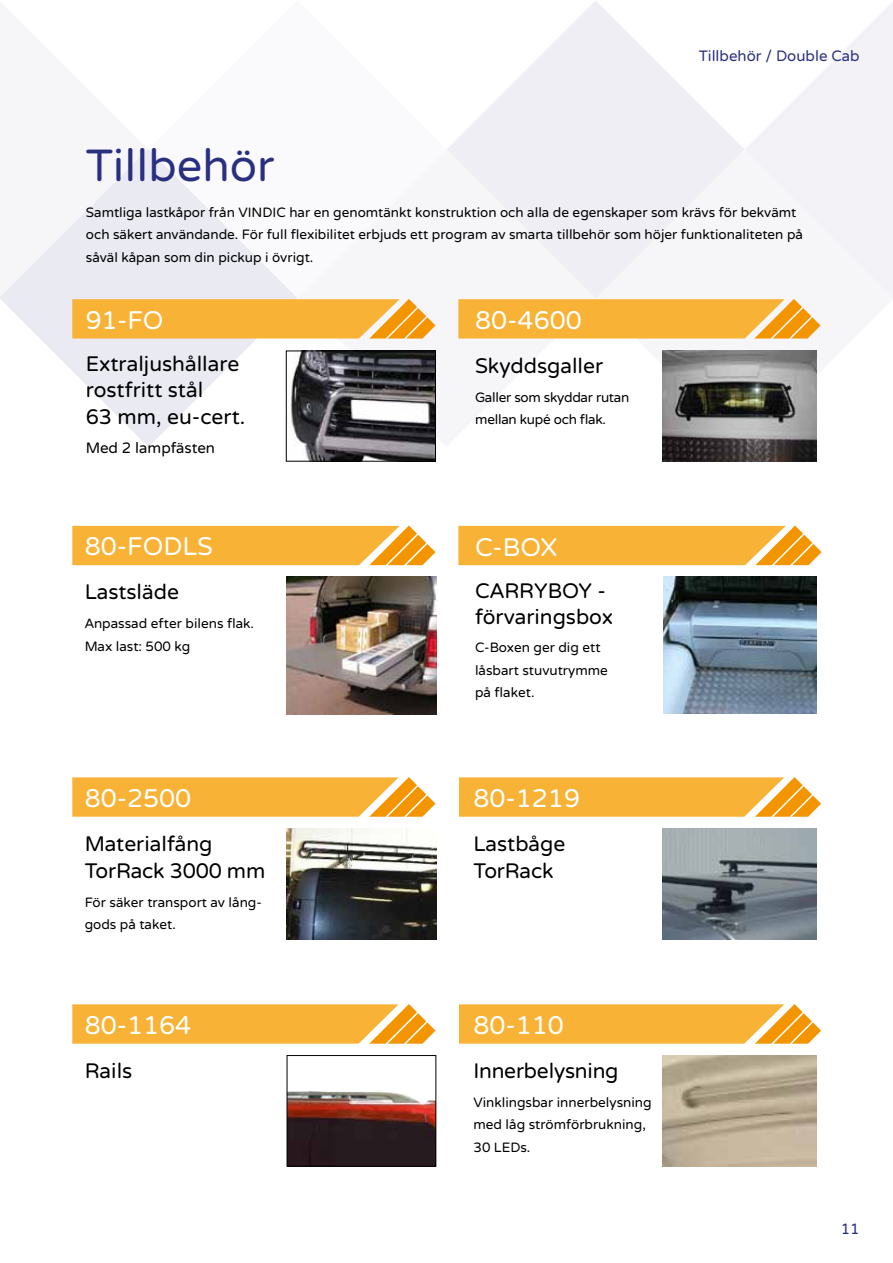
<style>
.page{position:relative;width:893px;height:1263px;background:#fff}
.page>*{position:absolute;margin:0;border:0;box-sizing:border-box;transform-origin:0 0}
.t1{font:45px "Varela Round";color:#2a307f}
.t2{font:25.5px "Varela Round";color:#fff}
.t3{font:21px/26.2px "Varela Round";color:#000}
.t4{font:15px "Varela Round";color:#2a307f}
.t5{font:15px "Varela Round";color:#000}
.t6{font:13.5px/22.5px "Varela Round";color:#000}
.t7{font:13.5px/22.5px "Varela Round";letter-spacing:-.02em;color:#000}
</style>
<div class="page">
<img style="left:290px;top:353px;width:144px;height:106px">
<div style="left:286px;top:351px;width:150px;height:110px;border:1px solid #000"></div>
<img style="left:663px;top:350px;width:154px;height:111px">
<img style="left:287px;top:828px;width:149px;height:112px">
<img style="left:663px;top:828px;width:153px;height:112px">
<img style="left:663px;top:1055px;width:153px;height:111px">
<svg style="left:0;top:149px;width:435px;height:190px"></svg>
<svg style="left:72px;top:525px;width:363px;height:40px;background:#f8b642"></svg>
<svg style="left:72px;top:777px;width:363px;height:40px;background:#f8b642"></svg>
<svg style="left:72px;top:1004px;width:363px;height:40px;background:#f8b642"></svg>
<svg style="left:459px;top:777px;width:362px;height:40px;background:#f8b642"></svg>
<svg style="left:459px;top:1004px;width:362px;height:40px;background:#f8b642"></svg>
<svg style="left:458px;top:525px;width:364px;height:40px;background:#f8b744"></svg>
<svg style="left:458px;top:1px;width:435px;height:338px"></svg>
<img style="left:287px;top:576px;width:149px;height:138px">
<img style="left:663px;top:577px;width:154px;height:137px">
<img style="left:289px;top:1091px;width:145px;height:73px">
<div style="left:287px;top:1055px;width:149px;height:111px;border:1px solid #000"></div>
<p class="t4" style="left:699px;top:47px;width:162px">Tillbehör / Double Cab</p>
<h1 class="t1" style="left:86px;top:140px;width:190px">Tillbehör</h1>
<p class="t6" style="left:86px;top:201px;width:719px">Samtliga lastkåpor från VINDIC har en genomtänkt konstruktion och alla de egenskaper som krävs för bekvämt och säkert användande. För full flexibilitet erbjuds ett program av smarta tillbehör som höjer funktionaliteten på såväl kåpan som din pickup i övrigt.</p>
<h2 class="t2" style="left:86px;top:305px;width:79px">91-FO</h2>
<h3 class="t3" style="left:86px;top:351px;width:161px">Extraljushållare rostfritt stål<br>63 mm, eu-cert.</h3>
<p class="t5" style="left:86px;top:439px;width:131px">Med 2 lampfästen</p>
<h2 class="t2" style="left:85px;top:532px;width:130px">80-FODLS</h2>
<h3 class="t3" style="left:85px;top:579px;width:96px">Lastsläde</h3>
<p class="t6" style="left:85px;top:613px;width:171px">Anpassad efter bilens flak.<br>Max last: 500 kg</p>
<h2 class="t2" style="left:85px;top:784px;width:108px">80-2500</h2>
<h3 class="t3" style="left:85px;top:831px;width:182px;line-height:27px">Materialfång<br>TorRack 3000 mm</h3>
<p class="t6" style="left:85px;top:891px;width:179px">För säker transport av lång&shy;gods på taket.</p>
<h2 class="t2" style="left:85px;top:1010px;width:108px">80-1164</h2>
<h3 class="t3" style="left:85px;top:1058px;width:49px">Rails</h3>
<h2 class="t2" style="left:475px;top:305px;width:108px">80-4600</h2>
<h3 class="t3" style="left:475px;top:353px;width:130px">Skyddsgaller</h3>
<p class="t7" style="left:475px;top:386px;width:156px">Galler som skyddar rutan mellan kupé och flak.</p>
<h2 class="t2" style="left:475px;top:532px;width:84px">C-BOX</h2>
<h3 class="t3" style="left:475px;top:579px;width:140px;line-height:25.5px">CARRYBOY - förvaringsbox</h3>
<p class="t6" style="left:475px;top:637px;width:134px">C-Boxen ger dig ett låsbart stuvutrymme på flaket.</p>
<h2 class="t2" style="left:473px;top:784px;width:108px">80-1219</h2>
<h3 class="t3" style="left:473px;top:831px;width:93px;line-height:27px">Lastbåge<br>TorRack</h3>
<h2 class="t2" style="left:473px;top:1010px;width:92px">80-110</h2>
<h3 class="t3" style="left:473px;top:1058px;width:147px">Innerbelysning</h3>
<p class="t6" style="left:473px;top:1091px;width:180px">Vinklingsbar innerbelysning med låg strömförbrukning,<br>30 LEDs.</p>
<p class="t4" style="left:841px;top:1220px;width:20px">11</p>
</div>
